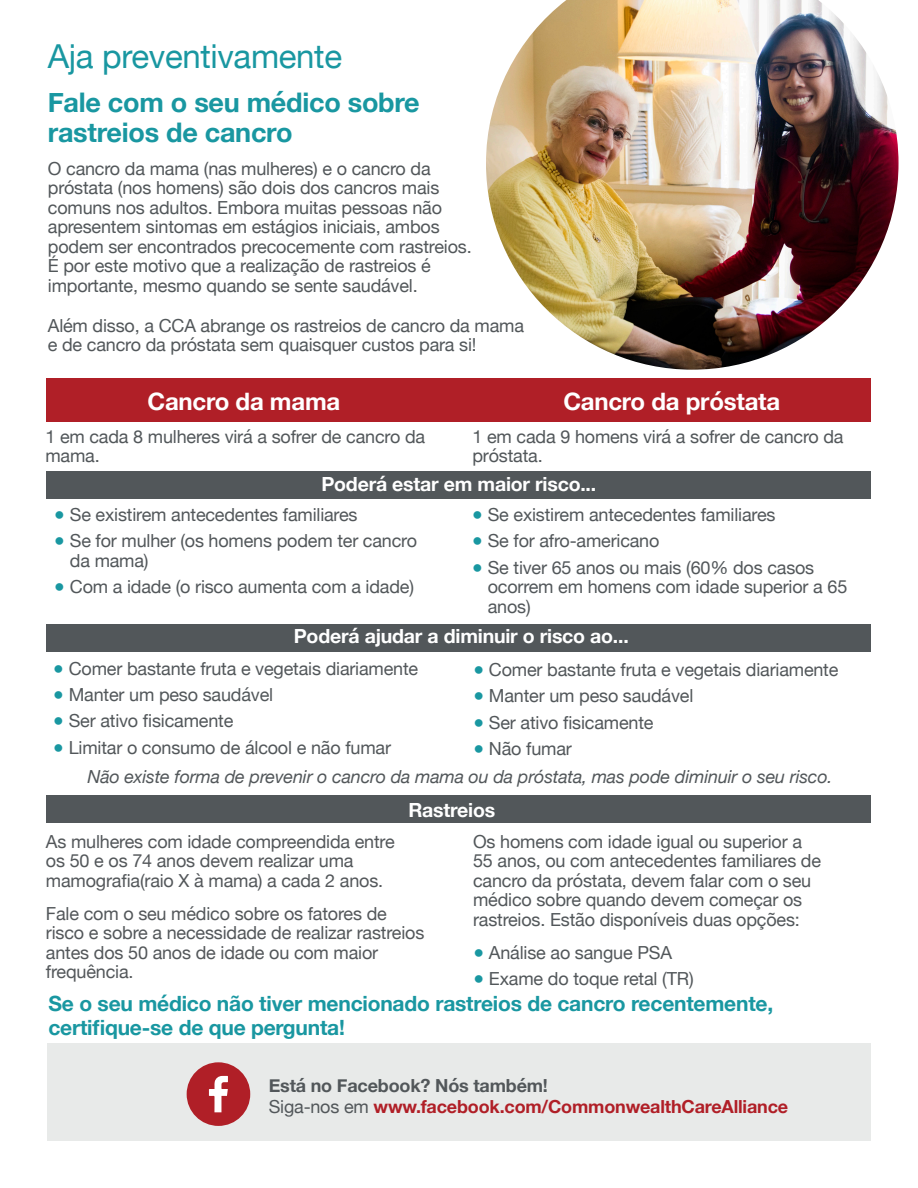
<style>
.page{position:relative;width:918px;height:1188px;background:#fff}
.page>*{position:absolute;margin:0;border:0;box-sizing:border-box;transform-origin:0 0}
.t1{font:33px "Helvetica Neue";letter-spacing:-.01em;color:#1997a1}
.t2{font:700 27px/30px "Helvetica Neue";letter-spacing:-.01em;color:#1997a1}
.t3{font:700 24px "Helvetica Neue";letter-spacing:-.01em;color:#fff}
.t4{font:700 21px/24px "Helvetica Neue";letter-spacing:-.01em;color:#1997a1}
.t5{font:700 19.5px "Helvetica Neue";letter-spacing:-.01em;color:#fff}
.t6{font:18px/19.5px "Helvetica Neue";letter-spacing:-.01em;color:#52575a}
.t7{font:18px/19.5px "Helvetica Neue";letter-spacing:-.01em;color:#53575a}
.t8{font:700 18px/21px "Helvetica Neue";letter-spacing:-.01em;color:#b01f27}
.t9{font:italic 18px "Helvetica Neue";letter-spacing:-.01em;color:#52575a}
.s1{color:#1997a1}
.s2{color:#52575a}
.s3{font-weight:400;color:#52575a}
</style>
<div class="page">
<div style="left:47px;top:472px;width:824px;height:27px;background:#52575a"></div>
<div style="left:47px;top:1043px;width:824px;height:98px;background:#e8eae9"></div>
<div style="left:187px;top:1062px;width:63px;height:64px;background:#b01f27;border-radius:50%"></div>
<svg style="left:209px;top:1076px;width:19px;height:36px"></svg>
<div style="left:47px;top:624px;width:824px;height:28px;background:#52575a"></div>
<div style="left:47px;top:795px;width:824px;height:28px;background:#52575a"></div>
<img style="left:486px;top:0;width:413px;height:370px">
<div style="left:47px;top:378px;width:824px;height:44px;background:#b01f27"></div>
<p class="t1" style="left:48px;top:33px;width:296px">Aja preventivamente</p>
<p class="t2" style="left:48px;top:88px;width:373px">Fale com o seu médico sobre rastreios de cancro</p>
<p class="t6" style="left:48px;top:160px;width:425px">O cancro da mama (nas mulheres) e o cancro da próstata (nos homens) são dois dos cancros mais comuns nos adultos. Embora muitas pessoas não apresentem sintomas em estágios iniciais, ambos podem ser encontrados precocemente com rastreios.<br>É por este motivo que a realização de rastreios é importante, mesmo quando se sente saudável.</p>
<p class="t6" style="left:48px;top:317px;width:478px">Além disso, a CCA abrange os rastreios de cancro da mama e de cancro da próstata sem quaisquer custos para si!</p>
<p class="t3" style="left:147px;top:382px;width:194px">Cancro da mama</p>
<p class="t6" style="left:45px;top:427px;width:381px">1 em cada 8 mulheres virá a sofrer de cancro da mama.</p>
<p class="t3" style="left:563px;top:382px;width:218px">Cancro da próstata</p>
<p class="t6" style="left:472px;top:427px;width:373px">1 em cada 9 homens virá a sofrer de cancro da próstata.</p>
<p class="t5" style="left:321px;top:469px;width:276px">Poderá estar em maior risco...</p>
<p class="t6" style="left:54px;top:506px;width:305px"><span class="s1">●</span> Se existirem antecedentes familiares</p>
<p class="t6" style="left:70px;top:532px;width:349px;text-indent:-16px"><span class="s1">●</span> Se for mulher (os homens podem ter cancro da mama)</p>
<p class="t6" style="left:54px;top:578px;width:362px"><span class="s1">●</span> Com a idade (o risco aumenta com a idade)</p>
<p class="t6" style="left:472px;top:506px;width:305px"><span class="s1">●</span> Se existirem antecedentes familiares</p>
<p class="t6" style="left:472px;top:532px;width:189px"><span class="s1">●</span> Se for afro-americano</p>
<p class="t6" style="left:488px;top:559px;width:361px;text-indent:-16px"><span class="s1">●</span> Se tiver 65 anos ou mais (60% dos casos ocorrem em homens com idade superior a 65 anos)</p>
<p class="t5" style="left:294px;top:621px;width:337px">Poderá ajudar a diminuir o risco ao...</p>
<p class="t6" style="left:53px;top:660px;width:367px"><span class="s1">●</span> Comer bastante fruta e vegetais diariamente</p>
<p class="t6" style="left:53px;top:686px;width:222px"><span class="s1">●</span> Manter um peso saudável</p>
<p class="t6" style="left:53px;top:712px;width:182px"><span class="s1">●</span> Ser ativo fisicamente</p>
<p class="t6" style="left:53px;top:738px;width:340px"><span class="s1">●</span> Limitar o consumo de álcool e não fumar</p>
<p class="t6" style="left:473px;top:661px;width:367px"><span class="s1">●</span> Comer bastante fruta e vegetais diariamente</p>
<p class="t6" style="left:473px;top:687px;width:222px"><span class="s1">●</span> Manter um peso saudável</p>
<p class="t6" style="left:473px;top:714px;width:182px"><span class="s1">●</span> Ser ativo fisicamente</p>
<p class="t6" style="left:473px;top:740px;width:100px"><span class="s1">●</span> Não fumar</p>
<p class="t9" style="left:88px;top:764px;width:747px">Não existe forma de prevenir o cancro da mama ou da próstata, mas pode diminuir o seu risco.</p>
<p class="t5" style="left:408px;top:795px;width:88px">Rastreios</p>
<p class="t7" style="left:46px;top:833px;width:350px">As mulheres com idade compreendida entre os 50 e os 74 anos devem realizar uma mamografia(raio X à mama) a cada 2 anos.</p>
<p class="t7" style="left:46px;top:905px;width:380px">Fale com o seu médico sobre os fatores de risco e sobre a necessidade de realizar rastreios antes dos 50 anos de idade ou com maior frequência.</p>
<p class="t6" style="left:473px;top:833px;width:350px">Os homens com idade igual ou superior a 55 anos, ou com antecedentes familiares de cancro da próstata, devem falar com o seu médico sobre quando devem começar os rastreios. Estão disponíveis duas opções:</p>
<p class="t6" style="left:473px;top:944px;width:200px"><span class="s1">●</span> Análise ao sangue PSA</p>
<p class="t6" style="left:473px;top:970px;width:222px"><span class="s1">●</span> Exame do toque retal (TR)</p>
<p class="t4" style="left:48px;top:992px;width:726px">Se o seu médico não tiver mencionado rastreios de cancro recentemente, certifique-se de que pergunta!</p>
<p class="t8" style="left:269px;top:1076px;width:521px"><span class="s2">Está no Facebook? Nós também!<br></span><span class="s3">Siga-nos em</span> www.facebook.com/CommonwealthCareAlliance</p>
</div>
